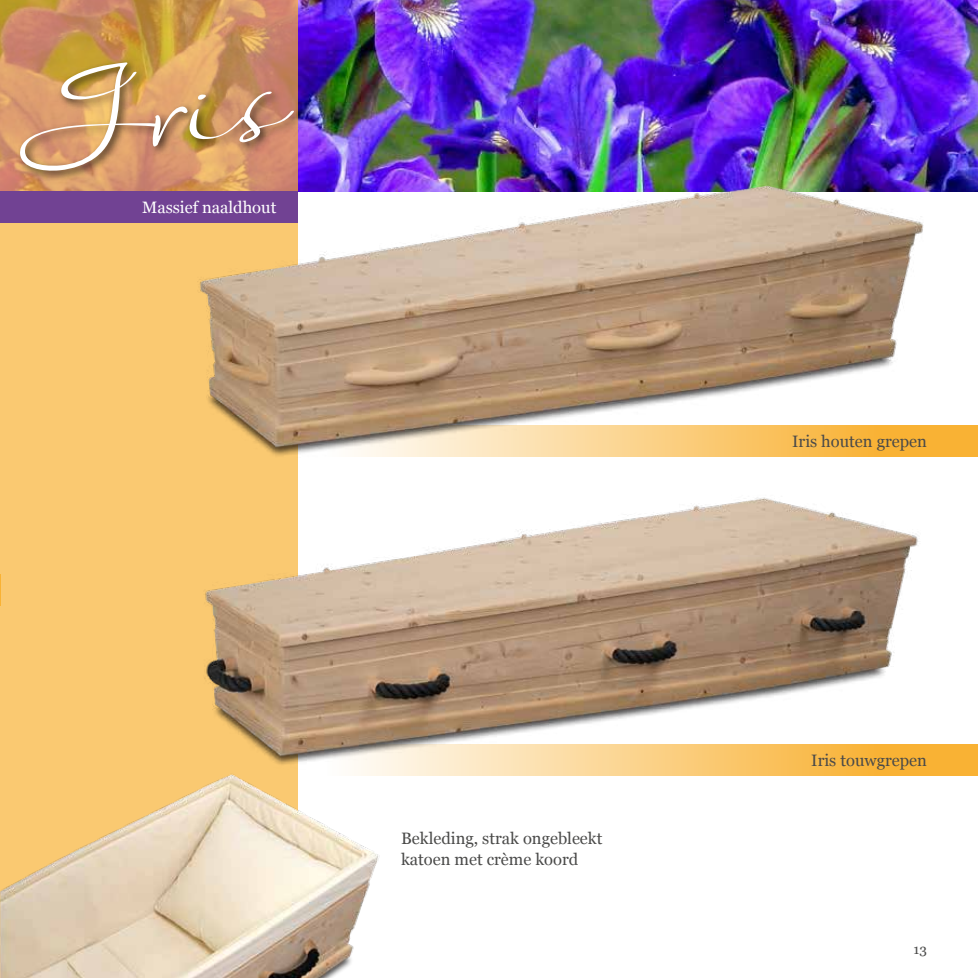
<style>
.page{position:relative;width:978px;height:978px;background:#fff}
.page>*{position:absolute;margin:0;border:0;box-sizing:border-box;transform-origin:0 0}
.t1{font:165px "Ability";color:#fff}
.t2{font:16.5px/21px "Georgia";color:#4a4a49}
.t3{font:16.5px "Georgia";color:#fff}
.t4{font:13.5px "Georgia";color:#4a4a49}
</style>
<div class="page">
<img style="left:298px;top:0;width:680px;height:191px">
<svg style="left:0;top:0;width:298px;height:764px;background:#f2bf6d"></svg>
<div style="left:0;top:191px;width:298px;height:32px;background:#714293"></div>
<div style="left:16px;top:58px;width:289px;height:124px;background:#000;opacity:.75"></div>
<hr style="left:0;top:574px;width:1px;height:32px;background:#f9b234">
<div style="left:327px;top:425px;width:651px;height:32px;background:#f9b234"></div>
<div style="left:327px;top:744px;width:651px;height:32px;background:#f9b234"></div>
<img style="left:181px;top:173px;width:762px;height:297px">
<img style="left:0;top:764px;width:379px;height:214px">
<img style="left:187px;top:486px;width:731px;height:292px">
<h1 class="t1" style="left:5px;top:39px;width:267px;rotate:-6deg">Iris</h1>
<p class="t3" style="left:142px;top:195px;width:136px">Massief naaldhout</p>
<p class="t2" style="left:401px;top:827px;width:203px">Bekleding, strak ongebleekt katoen met crème koord</p>
<p class="t2" style="left:792px;top:430px;width:136px">Iris houten grepen</p>
<p class="t2" style="left:811px;top:749px;width:117px">Iris touwgrepen</p>
<p class="t4" style="left:913px;top:940px;width:15px">13</p>
</div>
